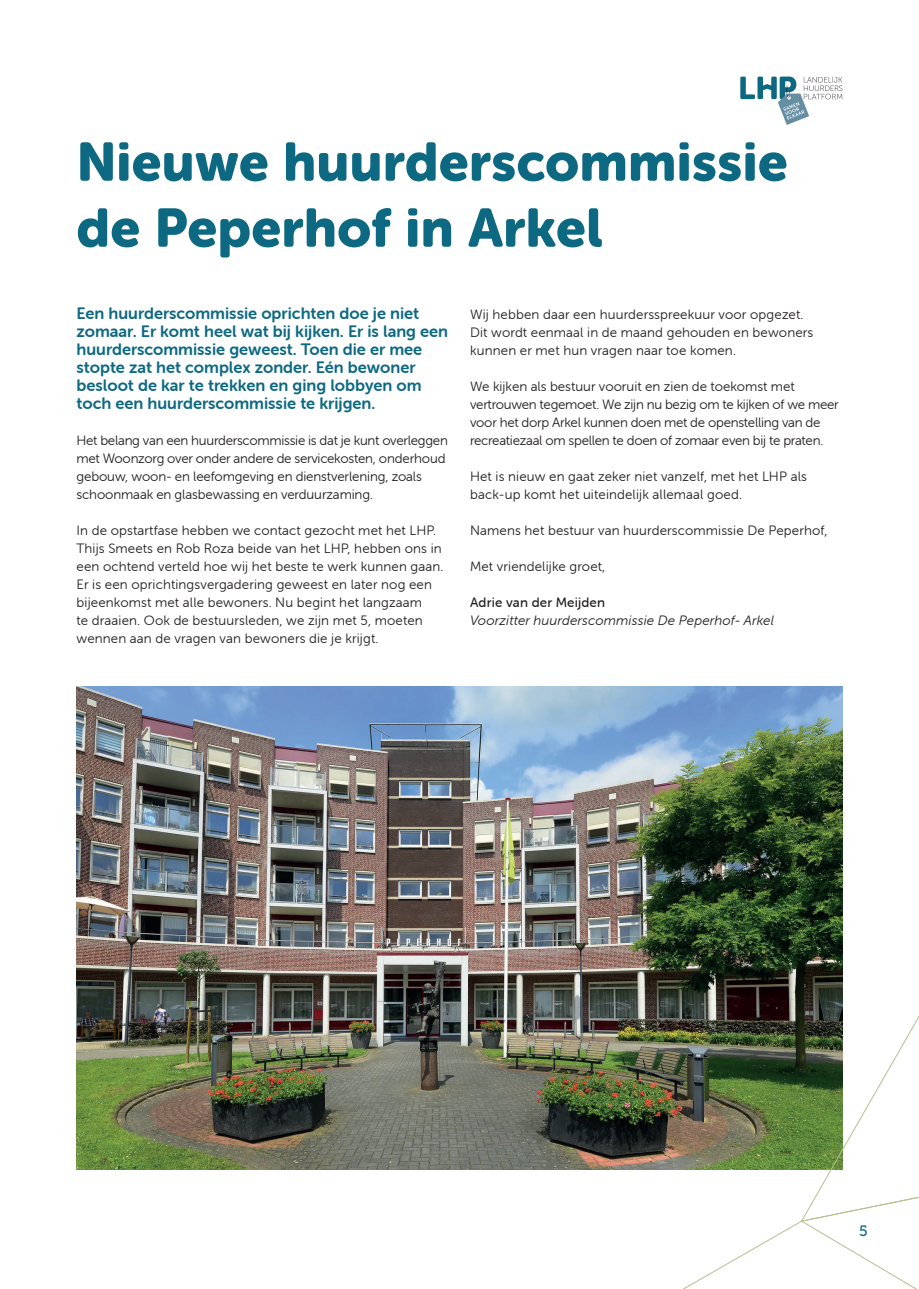
<style>
.page{position:relative;width:919px;height:1289px;background:#fff}
.page>*{position:absolute;margin:0;border:0;box-sizing:border-box;transform-origin:0 0}
.t1{font:53.85px/66px "Museo Sans Rounded 900";letter-spacing:.01em;color:#0d6981}
.t2{font:16.5px/18px "Museo Sans Rounded 700";color:#0d6981}
.t3{font:15px "Museo 500";color:#0d6981}
.t4{font:13.5px/18px "Museo Sans Rounded 300";letter-spacing:.005em;color:#231f20}
.t5{font:13.5px/18px "Museo Sans Rounded 300";letter-spacing:-.02em;color:#231f20}
.t6{font:italic 13.5px "Museo Sans Rounded 300";letter-spacing:.01em;color:#231f20}
.t7{font:13.5px "Museo Sans Rounded 500";letter-spacing:.01em;color:#231f20}
</style>
<div class="page">
<img style="left:77px;top:686px;width:765px;height:483px">
<svg style="left:684px;top:1221px;width:231px;height:67px"></svg>
<svg style="left:800px;top:810px;width:118px;height:412px"></svg>
<svg style="left:740px;top:77px;width:102px;height:48px"></svg>
<h1 class="t1" style="left:77px;top:129px;width:712px">Nieuwe huurderscommissie de Peperhof in Arkel</h1>
<p class="t2" style="left:77px;top:304px;width:373px">Een huurderscommissie oprichten doe je niet zomaar. Er komt heel wat bij kijken. Er is lang een huurderscommissie geweest. Toen die er mee stopte zat het complex zonder. Eén bewoner besloot de kar te trekken en ging lobbyen om toch een huurderscommissie te krijgen.</p>
<p class="t5" style="left:77px;top:431px;width:373px">Het belang van een huurderscommissie is dat je kunt overleggen met Woonzorg over onder andere de servicekosten, onderhoud gebouw, woon- en leefomgeving en dienstverlening, zoals schoonmaak en glasbewassing en verduurzaming.</p>
<p class="t4" style="left:77px;top:521px;width:368px">In de opstartfase hebben we contact gezocht met het LHP.<br>Thijs Smeets en Rob Roza beide van het LHP, hebben ons in een ochtend verteld hoe wij het beste te werk kunnen gaan.<br>Er is een oprichtingsvergadering geweest en later nog een bijeenkomst met alle bewoners. Nu begint het langzaam<br>te draaien. Ook de bestuursleden, we zijn met 5, moeten wennen aan de vragen van bewoners die je krijgt.</p>
<p class="t4" style="left:470px;top:305px;width:345px">Wij hebben daar een huurdersspreekuur voor opgezet.<br>Dit wordt eenmaal in de maand gehouden en bewoners kunnen er met hun vragen naar toe komen.</p>
<p class="t5" style="left:470px;top:377px;width:370px">We kijken als bestuur vooruit en zien de toekomst met vertrouwen tegemoet. We zijn nu bezig om te kijken of we meer voor het dorp Arkel kunnen doen met de openstelling van de recreatiezaal om spellen te doen of zomaar even bij te praten.</p>
<p class="t4" style="left:470px;top:467px;width:338px">Het is nieuw en gaat zeker niet vanzelf, met het LHP als back-up komt het uiteindelijk allemaal goed.</p>
<p class="t4" style="left:470px;top:521px;width:359px">Namens het bestuur van huurderscommissie De Peperhof,</p>
<p class="t4" style="left:470px;top:557px;width:137px">Met vriendelijke groet,</p>
<p class="t7" style="left:470px;top:595px;width:136px">Adrie van der Meijden</p>
<p class="t6" style="left:470px;top:613px;width:305px">Voorzitter huurderscommissie De Peperhof- Arkel</p>
<p class="t3" style="left:859px;top:1222px;width:10px">5</p>
</div>
